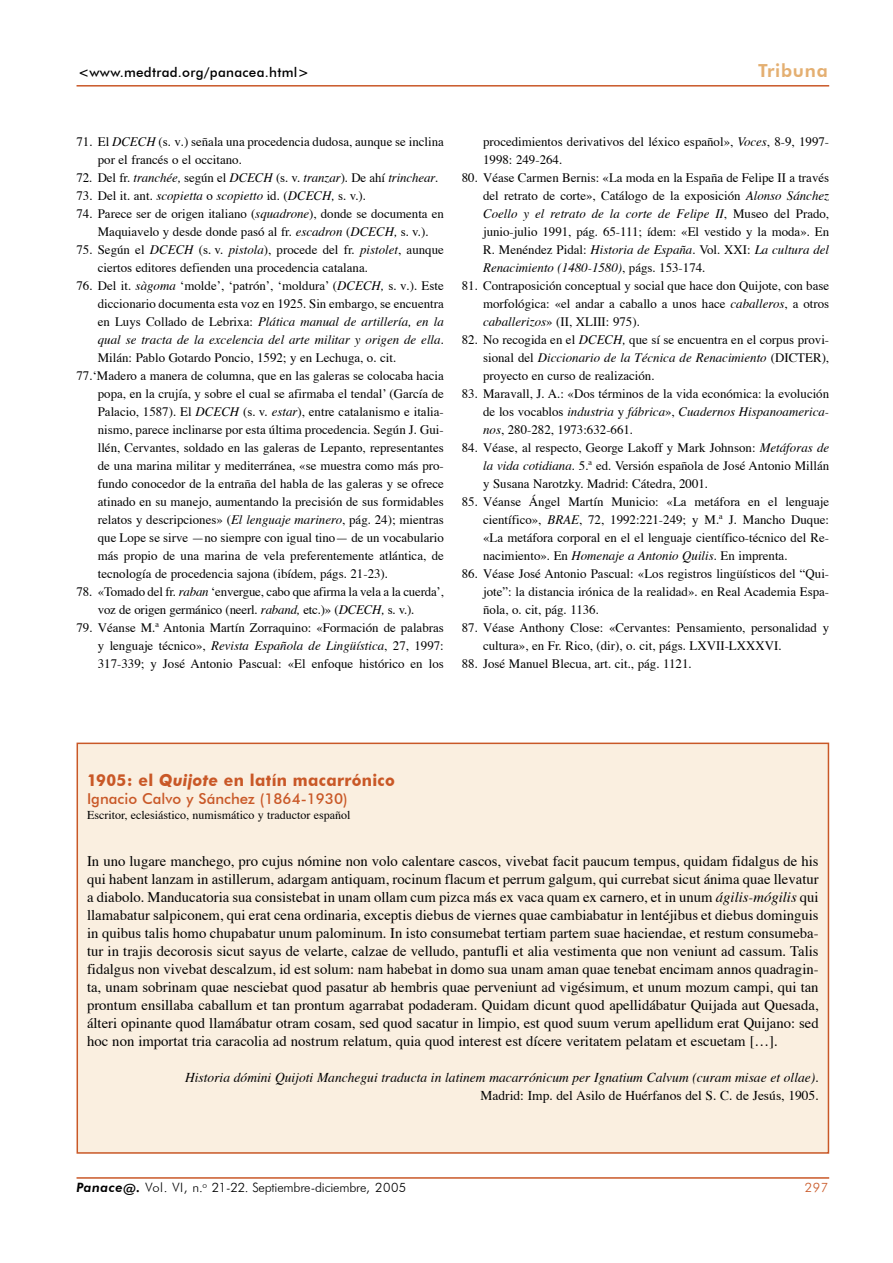
<style>
.page{position:relative;width:893px;height:1263px;background:#fff}
.page>*{position:absolute;margin:0;border:0;box-sizing:border-box;transform-origin:0 0}
.t1{font:800 18px "Futura BT";letter-spacing:.04em;color:#e4af71}
._9__Entremes_Titulo{font:700 16.5px "Futura BT";letter-spacing:.02em;color:#c95827;scale:.95 1}
._9__Entremeses_Autor{font:500 15px "Futura BT";color:#c95827}
._1__Texto_1º_Parrafo{font:14.7px/18px "Times";color:#000;text-align:justify}
._1__Texto_1º_Parrafo-2{font:italic 13.5px/18px "Times";color:#000;text-align:right}
.t2{font:500 13.5px "Futura BT";letter-spacing:.02em;color:#000}
._8__Bibliografia{font:12.9px/18px "Times";color:#000;text-align:justify}
._8__Bibliografia-2{font:italic 12.9px "Times";letter-spacing:-.01em;color:#000}
.t3{font:300 12.9px "Futura BT";letter-spacing:-.015em;color:#000}
.t4{font:300 12.9px "Futura BT";color:#c95827}
._9__Entremes_Lugar{font:12px "Times";color:#000}
.s1{font-style:italic}
.s2{font-style:normal}
.s3{font-weight:800;font-style:italic}
</style>
<div class="page">
<hr style="left:77px;top:1177px;width:752px;height:2px;background:#c95827">
<hr style="left:77px;top:85px;width:752px;height:2px;background:#c95827">
<div style="left:77px;top:743px;width:751px;height:410px;background:#faefe0"></div>
<div style="left:77px;top:743px;width:752px;height:411px;border:2px solid #c95827"></div>
<p class="t2" style="left:78px;top:64px;width:232px">&lt;www.medtrad.org/panacea.html&gt;</p>
<h1 class="t1" style="left:758px;top:59px;width:71px">Tribuna</h1>
<p class="_8__Bibliografia" style="left:98px;top:131px;width:348px;text-indent:-21px">71. El <span class="s1">DCECH</span> (s. v<span class="s1">.</span>) señala una procedencia dudosa, aunque se inclina por el francés o el occitano.</p>
<p class="_8__Bibliografia-2" style="left:77px;top:166px;width:363px"><span class="s2">72. Del fr.</span> tranchée, <span class="s2">según el</span> DCECH <span class="s2">(s. v.</span> tranzar<span class="s2">). De ahí</span> trinchear<span class="s2">.</span></p>
<p class="_8__Bibliografia" style="left:77px;top:185px;width:291px">73. Del it. ant. <span class="s1">scopietta</span> o <span class="s1">scopietto</span> id. (<span class="s1">DCECH,</span> s. v.).</p>
<p class="_8__Bibliografia" style="left:77px;top:203px;width:369px;text-align:center">74. Parece ser de origen italiano (<span class="s1">squadrone</span>), donde se documenta en<br>Maquiavelo y desde donde pasó al fr. <span class="s1">escadron</span> (<span class="s1">DCECH,</span> s. v.).</p>
<p class="_8__Bibliografia" style="left:98px;top:239px;width:348px;text-indent:-21px">75. Según el <span class="s1">DCECH</span> (s. v. <span class="s1">pistola</span>), procede del fr. <span class="s1">pistolet</span>, aunque ciertos editores defienden una procedencia catalana.</p>
<p class="_8__Bibliografia" style="left:98px;top:275px;width:348px;text-indent:-21px">76. Del it. <span class="s1">sàgoma</span> ‘molde’, ‘patrón’, ‘moldura’ (<span class="s1">DCECH,</span> s. v<span class="s1">.</span>)<span class="s1">.</span> Este diccionario documenta esta voz en 1925. Sin embargo, se encuentra en Luys Collado de Lebrixa: <span class="s1">Plática manual de artillería, en la qual se tracta de la excelencia del arte militar y origen de ella.<br></span>Milán: Pablo Gotardo Poncio, 1592; y en Lechuga, o. cit.</p>
<p class="_8__Bibliografia" style="left:98px;top:365px;width:348px;text-indent:-21px">77.‘Madero a manera de columna, que en las galeras se colocaba hacia popa, en la crujía, y sobre el cual se afirmaba el tendal’ (García de Palacio, 1587). El <span class="s1">DCECH</span> (s. v. <span class="s1">estar</span>), entre catalanismo e italia&shy;nismo, parece inclinarse por esta última procedencia. Según J. Gui&shy;llén, Cervantes, soldado en las galeras de Lepanto, representantes de una marina militar y mediterránea, «se muestra como más pro&shy;fundo conocedor de la entraña del habla de las galeras y se ofrece atinado en su manejo, aumentando la precisión de sus formidables relatos y descripciones» (<span class="s1">El lenguaje marinero</span>, pág. 24); mientras que Lope se sirve —no siempre con igual tino— de un vocabulario más propio de una marina de vela preferentemente atlántica, de tecnología de procedencia sajona (ibídem, págs. 21-23).</p>
<p class="_8__Bibliografia" style="left:98px;top:581px;width:348px;text-indent:-21px">78. «Tomado del fr. <span class="s1">raban</span> ‘envergue, cabo que afirma la vela a la cuerda’, voz de origen germánico (neerl. <span class="s1">raband,</span> etc.)» (<span class="s1">DCECH,</span> s. v.).</p>
<p class="_8__Bibliografia" style="left:98px;top:617px;width:348px;text-indent:-21px">79. Véanse M.ª Antonia Martín Zorraquino: «Formación de palabras y lenguaje técnico», <span class="s1">Revista Española de Lingüística</span>, 27, 1997:<br>317-339; y José Antonio Pascual: «El enfoque histórico en los</p>
<p class="_8__Bibliografia" style="left:483px;top:131px;width:348px">procedimientos derivativos del léxico español», <span class="s1">Voces</span>, 8-9, 1997-<br>1998: 249-264.</p>
<p class="_8__Bibliografia" style="left:483px;top:167px;width:348px;text-indent:-21px">80. Véase Carmen Bernis: «La moda en la España de Felipe II a través del retrato de corte», Catálogo de la exposición <span class="s1">Alonso Sánchez Coello y el retrato de la corte de Felipe II</span>, Museo del Prado, junio-julio 1991, pág. 65-111; ídem: «El vestido y la moda». En R. Menéndez Pidal: <span class="s1">Historia de España.</span> Vol. XXI: <span class="s1">La cultura del Renacimiento (1480-1580)</span>, págs. 153-174.</p>
<p class="_8__Bibliografia" style="left:483px;top:275px;width:348px;text-indent:-21px">81. Contraposición conceptual y social que hace don Quijote, con base morfológica: «el andar a caballo a unos hace <span class="s1">caballeros</span>, a otros <span class="s1">caballerizos</span>» (II, XLIII: 975).</p>
<p class="_8__Bibliografia" style="left:483px;top:329px;width:348px;text-indent:-21px">82. No recogida en el <span class="s1">DCECH,</span> que sí se encuentra en el corpus provi&shy;sional del <span class="s1">Diccionario de la Técnica de Renacimiento</span> (DICTER), proyecto en curso de realización.</p>
<p class="_8__Bibliografia" style="left:483px;top:383px;width:348px;text-indent:-21px">83. Maravall, J. A.: «Dos términos de la vida económica: la evolución de los vocablos <span class="s1">industria</span> y <span class="s1">fábrica</span>», <span class="s1">Cuadernos Hispanoamerica&shy;nos</span>, 280-282, 1973:632-661.</p>
<p class="_8__Bibliografia" style="left:483px;top:437px;width:348px;text-indent:-21px">84. Véase, al respecto, George Lakoff y Mark Johnson: <span class="s1">Metáforas de la vida cotidiana.</span> 5.ª ed. Versión española de José Antonio Millán y Susana Narotzky. Madrid: Cátedra, 2001.</p>
<p class="_8__Bibliografia" style="left:483px;top:491px;width:348px;text-indent:-21px">85. Véanse Ángel Martín Municio: «La metáfora en el lenguaje científico», <span class="s1">BRAE</span>, 72, 1992:221-249; y M.ª J. Mancho Duque: «La metáfora corporal en el el lenguaje científico-técnico del Re&shy;nacimiento». En <span class="s1">Homenaje a Antonio Quilis.</span> En imprenta.</p>
<p class="_8__Bibliografia" style="left:483px;top:563px;width:348px;text-indent:-21px">86. Véase José Antonio Pascual: «Los registros lingüísticos del “Qui&shy;jote”: la distancia irónica de la realidad». en Real Academia Espa&shy;ñola, o. cit, pág. 1136.</p>
<p class="_8__Bibliografia" style="left:483px;top:617px;width:348px;text-indent:-21px">87. Véase Anthony Close: «Cervantes: Pensamiento, personalidad y cultura», en Fr. Rico, (dir), o. cit, págs. LXVII-LXXXVI.</p>
<p class="_8__Bibliografia" style="left:462px;top:653px;width:231px">88. José Manuel Blecua, art. cit., pág. 1121.</p>
<p class="_9__Entremes_Titulo" style="left:87px;top:770px;width:326px">1905: el <span class="s1">Quijote</span> en latín macarrónico</p>
<p class="_9__Entremeses_Autor" style="left:87px;top:790px;width:262px">Ignacio Calvo y Sánchez (1864-1930)</p>
<p class="_9__Entremes_Lugar" style="left:87px;top:804px;width:265px">Escritor, eclesiástico, numismático y traductor español</p>
<p class="_1__Texto_1º_Parrafo" style="left:87px;top:850px;width:733px">In uno lugare manchego, pro cujus nómine non volo calentare cascos, vivebat facit paucum tempus, quidam fidalgus de his qui habent lanzam in astillerum, adargam antiquam, rocinum flacum et perrum galgum, qui currebat sicut ánima quae llevatur a diabolo. Manducatoria sua consistebat in unam ollam cum pizca más ex vaca quam ex carnero, et in unum <span class="s1">ágilis-mógilis</span> qui llamabatur salpiconem, qui erat cena ordinaria, exceptis diebus de viernes quae cambiabatur in lentéjibus et diebus dominguis in quibus talis homo chupabatur unum palominum. In isto consumebat tertiam partem suae haciendae, et restum consumeba&shy;tur in trajis decorosis sicut sayus de velarte, calzae de velludo, pantufli et alia vestimenta que non veniunt ad cassum. Talis fidalgus non vivebat descalzum, id est solum: nam habebat in domo sua unam aman quae tenebat encimam annos quadragin&shy;ta, unam sobrinam quae nesciebat quod pasatur ab hembris quae perveniunt ad vigésimum, et unum mozum campi, qui tan prontum ensillaba caballum et tan prontum agarrabat podaderam. Quidam dicunt quod apellidábatur Quijada aut Quesada, álteri opinante quod llamábatur otram cosam, sed quod sacatur in limpio, est quod suum verum apellidum erat Quijano: sed hoc non importat tria caracolia ad nostrum relatum, quia quod interest est dícere veritatem pelatam et escuetam […].</p>
<p class="_1__Texto_1º_Parrafo-2" style="left:185px;top:1067px;width:635px">Historia dómini Quijoti Manchegui traducta in latinem macarrónicum per Ignatium Calvum (curam misae et ollae).<br><span class="s2">Madrid: Imp. del Asilo de Huérfanos del S. C. de Jesús, 1905.</span></p>
<p class="t3" style="left:77px;top:1179px;width:331px"><span class="s3">Panace@.</span> Vol. VI, n.<sup>o</sup> 21-22. Septiembre-diciembre, 2005</p>
<p class="t4" style="left:805px;top:1179px;width:25px">297</p>
</div>
